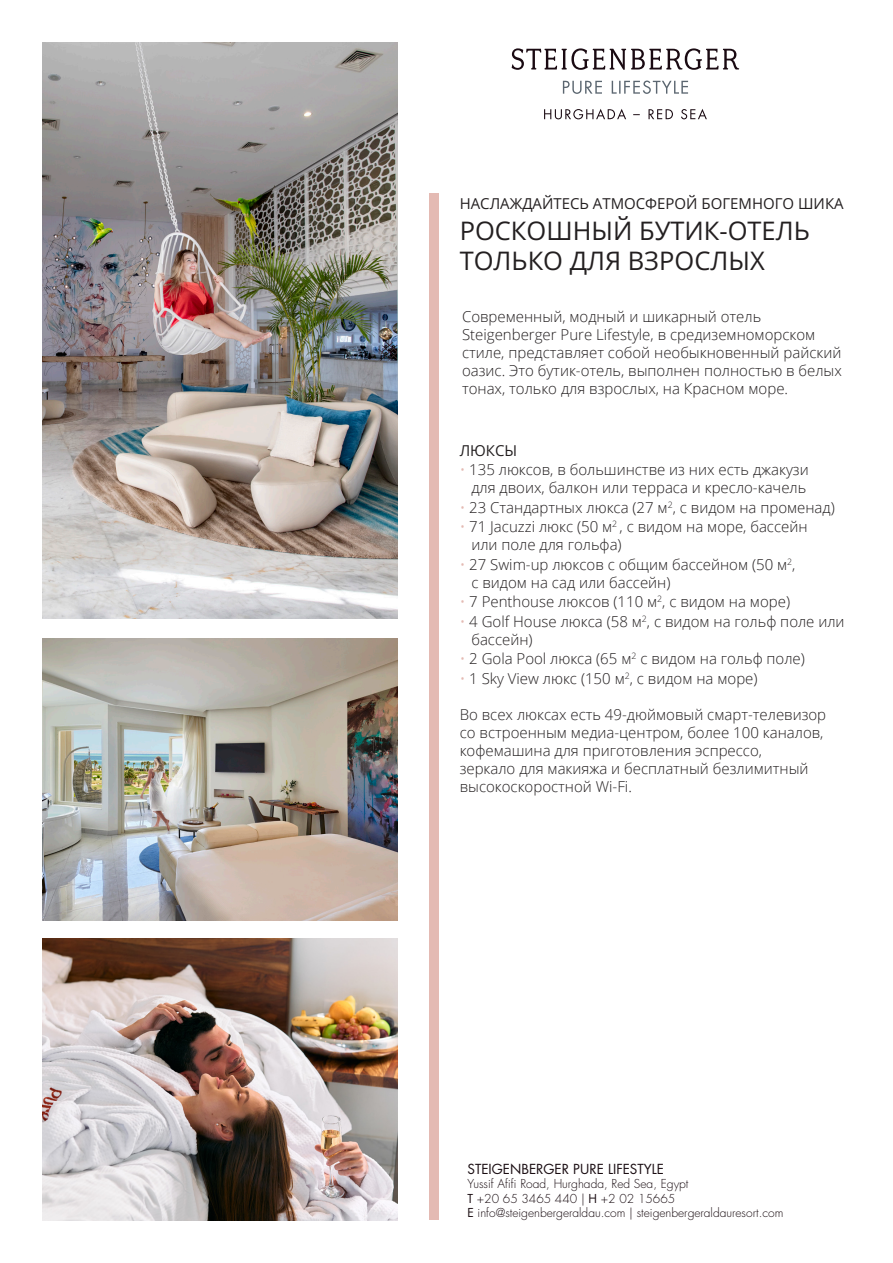
<style>
.page{position:relative;width:893px;height:1263px;background:#fff}
.page>*{position:absolute;margin:0;border:0;box-sizing:border-box;transform-origin:0 0}
.t1{font:25.5px/30.6px "Open Sans";color:#231f20}
.t2{font:300 15px/18px "Open Sans";color:#231f20}
.t3{font:15px "Open Sans";color:#231f20}
.t4{font:13.5px "Futura Std";color:#1a0d12}
.t5{font:300 12px "Futura Std";color:#1a0d12}
.s1{color:#e4bab3}
.s2{font-weight:400}
</style>
<div class="page">
<img style="left:43px;top:43px;width:355px;height:576px">
<img style="left:43px;top:638px;width:355px;height:282px">
<img style="left:43px;top:938px;width:355px;height:282px">
<div style="left:429px;top:193px;width:10px;height:1027px;background:#e4bab3"></div>
<svg style="left:512px;top:48px;width:227px;height:22px"></svg>
<svg style="left:563px;top:81px;width:125px;height:13px"></svg>
<svg style="left:544px;top:109px;width:163px;height:10px"></svg>
<p class="t3" style="left:460px;top:194px;width:385px">НАСЛАЖДАЙТЕСЬ АТМОСФЕРОЙ БОГЕМНОГО ШИКА</p>
<p class="t1" style="left:460px;top:215px;width:352px">РОСКОШНЫЙ БУТИК-ОТЕЛЬ<br>ТОЛЬКО ДЛЯ ВЗРОСЛЫХ</p>
<p class="t2" style="left:462px;top:307px;width:381px">Современный, модный и шикарный отель Steigenberger Pure Lifestyle, в средиземноморском стиле, представляет собой необыкновенный райский оазис. Это бутик-отель, выполнен полностью в белых тонах, только для взрослых, на Красном море.</p>
<p class="t3" style="left:460px;top:440px;width:59px">ЛЮКСЫ</p>
<p class="t2" style="left:460px;top:460px;width:350px"><span class="s1">•</span> 135 люксов, в большинстве из них есть джакузи</p>
<p class="t2" style="left:471px;top:478px;width:336px">для двоих, балкон или терраса и кресло-качель</p>
<p class="t2" style="left:460px;top:498px;width:377px"><span class="s1">•</span> 23 Стандартных люкса (27 м<sup>2</sup>, с видом на променад)</p>
<p class="t2" style="left:460px;top:517px;width:349px"><span class="s1">•</span> 71 Jacuzzi люкс (50 м<sup>2</sup> , с видом на море, бассейн</p>
<p class="t2" style="left:471px;top:535px;width:152px">или поле для гольфа)</p>
<p class="t2" style="left:460px;top:555px;width:337px"><span class="s1">•</span> 27 Swim-up люксов с общим бассейном (50 м<sup>2</sup>,</p>
<p class="t2" style="left:471px;top:573px;width:201px">с видом на сад или бассейн)</p>
<p class="t2" style="left:460px;top:592px;width:332px"><span class="s1">•</span> 7 Penthouse люксов (110 м<sup>2</sup>, с видом на море)</p>
<p class="t2" style="left:460px;top:612px;width:386px"><span class="s1">•</span> 4 Golf House люкса (58 м<sup>2</sup>, с видом на гольф поле или</p>
<p class="t2" style="left:471px;top:630px;width:63px">бассейн)</p>
<p class="t2" style="left:460px;top:649px;width:347px"><span class="s1">•</span> 2 Golа Pool люкса (65 м<sup>2</sup> с видом на гольф поле)</p>
<p class="t2" style="left:460px;top:669px;width:299px"><span class="s1">•</span> 1 Sky View люкс (150 м<sup>2</sup>, с видом на море)</p>
<p class="t2" style="left:460px;top:705px;width:368px">Во всех люксах есть 49-дюймовый смарт-телевизор</p>
<p class="t2" style="left:460px;top:723px;width:365px">со встроенным медиа-центром, более 100 каналов, кофемашина для приготовления эспрессо,<br>зеркало для макияжа и бесплатный безлимитный высокоскоростной Wi-Fi.</p>
<p class="t4" style="left:467px;top:1160px;width:198px">STEIGENBERGER PURE LIFESTYLE</p>
<p class="t5" style="left:467px;top:1177px;width:222px">Yussif Afifi Road, Hurghada, Red Sea, Egypt</p>
<p class="t5" style="left:467px;top:1191px;width:209px"><span class="s2">T</span> +20 65 3465 440 | <span class="s2">H</span> +2 02 15665</p>
<p class="t5" style="left:467px;top:1205px;width:317px"><span class="s2">E</span> info@steigenbergeraldau.com | steigenbergeraldauresort.com</p>
</div>
